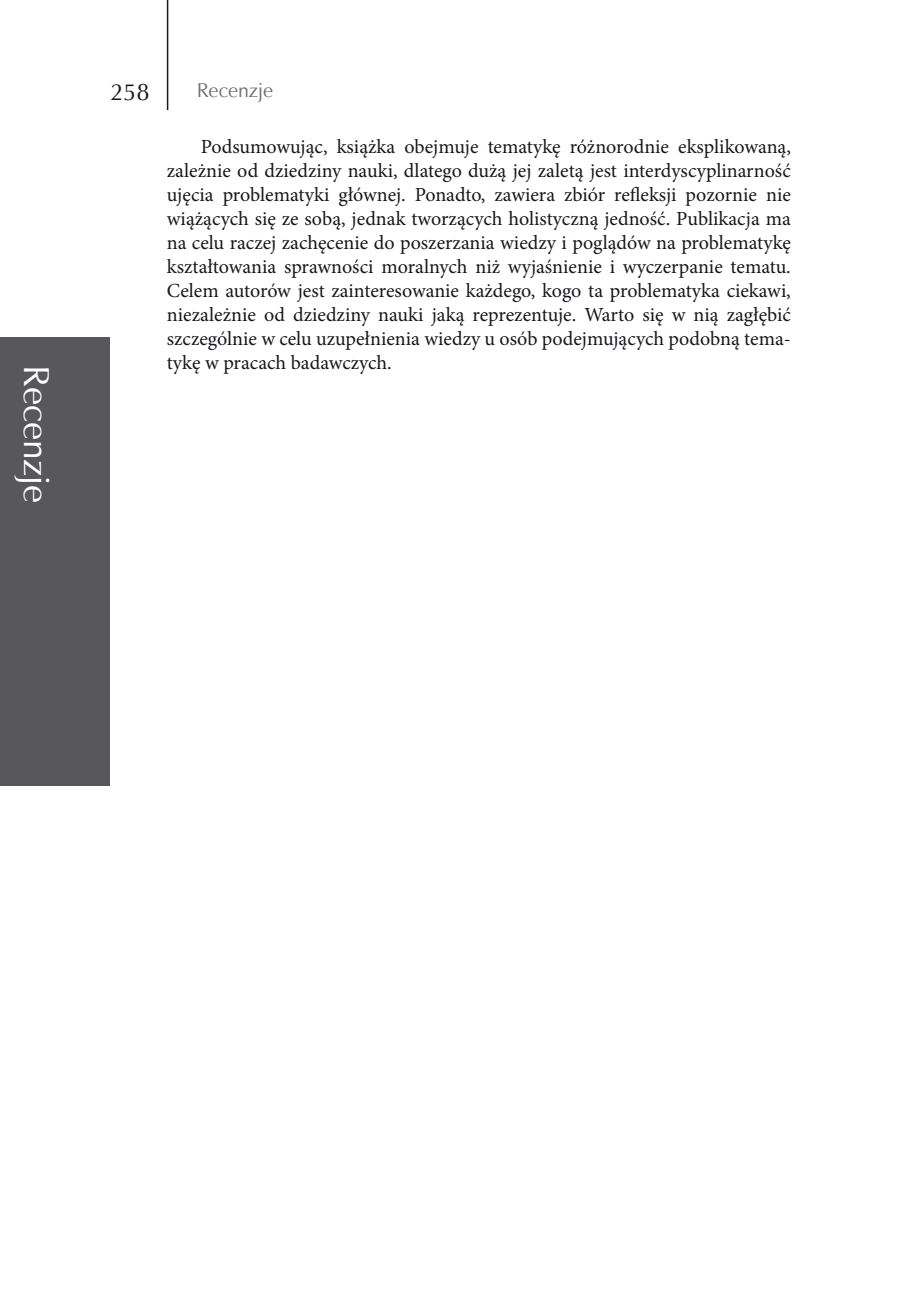
<style>
.page{position:relative;width:901px;height:1298px;background:#fff}
.page>*{position:absolute;margin:0;border:0;box-sizing:border-box;transform-origin:0 0}
.t1{font:36px "Zapf Humnst EU";color:#fff}
.t2{font:24px "Zapf Humnst EU";color:#1a171c}
.t3{font:20px/24px "Minion Pro";color:#1a171c;text-align:justify}
.t4{font:20px "Zapf Humnst EU";color:#707173}
</style>
<div class="page">
<hr style="left:167px;top:0;width:1px;height:110px;background:#1a171c">
<div style="left:0;top:337px;width:110px;height:448px;background:#58585a"></div>
<h1 class="t1" style="left:59px;top:365px;width:139px;rotate:90deg">Recenzje</h1>
<p class="t2" style="left:110px;top:77px;width:41px">258</p>
<p class="t4" style="left:197px;top:78px;width:78px">Recenzje</p>
<p class="t3" style="left:167px;top:135px;width:625px;text-indent:34px">Podsumowując, książka obejmuje tematykę różnorodnie eksplikowaną, zależnie od dziedziny nauki, dlatego dużą jej zaletą jest interdyscyplinarność ujęcia problematyki głównej. Ponadto, zawiera zbiór refleksji pozornie nie wiążących się ze sobą, jednak tworzących holistyczną jedność. Publikacja ma na celu raczej zachęcenie do poszerzania wiedzy i poglądów na problematykę kształtowania sprawności moralnych niż wyjaśnienie i wyczerpanie tematu.<br>Celem autorów jest zainteresowanie każdego, kogo ta problematyka ciekawi, niezależnie od dziedziny nauki jaką reprezentuje. Warto się w nią zagłębić szczególnie w celu uzupełnienia wiedzy u osób podejmujących podobną tema&shy;tykę w pracach badawczych.</p>
</div>
